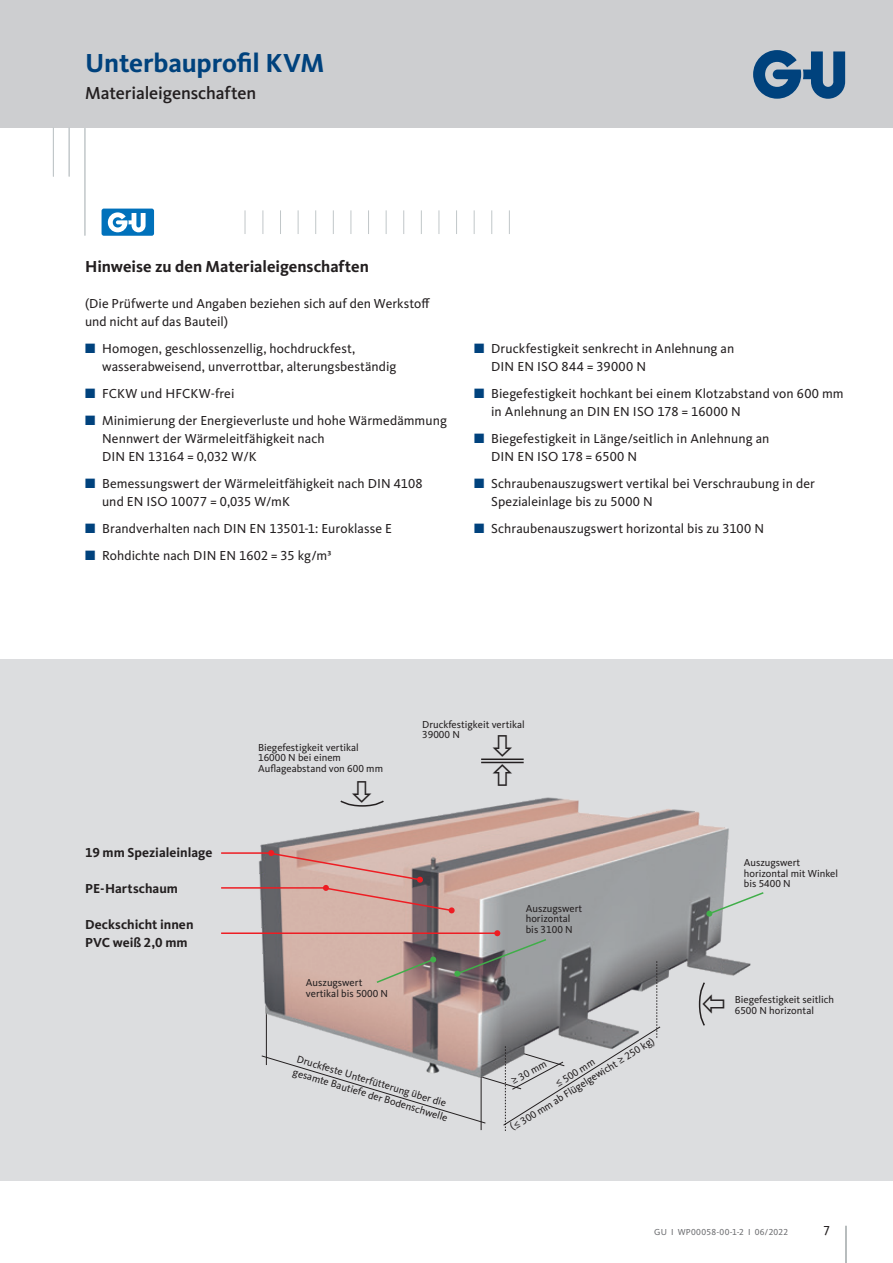
<style>
.page{position:relative;width:893px;height:1263px;background:#fff}
.page>*{position:absolute;margin:0;border:0;box-sizing:border-box;transform-origin:0 0}
._01_Überschrift{font:700 27px "Kievit Pro";letter-spacing:-.005em;color:#00427d}
._02_Unterthema{font:500 18px "Kievit Pro";letter-spacing:-.005em;color:#231f20}
._03_Zwischenüberschr{font:700 16.5px "Kievit Pro";color:#231f20}
._05_Fließtext{font:13.5px/18px "Kievit Pro";letter-spacing:.005em;color:#231f20}
._04_Zwischenüberschr{font:700 13.5px/18px "Kievit Pro";color:#231f20}
._11_Tabellenkörper{font:10.5px/10.5px "Kievit Pro";color:#231f20}
.t1{font:9px "Kievit Pro";letter-spacing:.025em;color:#6c6d70}
.s1{color:#00427d}
</style>
<div class="page">
<div style="left:0;top:0;width:893px;height:128px;background:#cdced0"></div>
<svg style="left:753px;top:50px;width:92px;height:49px"></svg>
<hr style="left:846px;top:1226px;width:1px;height:37px;background:#727c7e">
<hr style="left:85px;top:128px;width:1px;height:108px;background:#c1c7c9">
<hr style="left:69px;top:128px;width:1px;height:49px;background:#c1c7c9">
<hr style="left:53px;top:128px;width:1px;height:49px;background:#c1c7c9">
<svg style="left:245px;top:210px;width:1px;height:24px"></svg>
<svg style="left:263px;top:210px;width:1px;height:24px"></svg>
<svg style="left:280px;top:210px;width:1px;height:24px"></svg>
<svg style="left:298px;top:210px;width:1px;height:24px"></svg>
<svg style="left:315px;top:210px;width:1px;height:24px"></svg>
<svg style="left:333px;top:210px;width:1px;height:24px"></svg>
<svg style="left:351px;top:210px;width:1px;height:24px"></svg>
<svg style="left:368px;top:210px;width:1px;height:24px"></svg>
<svg style="left:386px;top:210px;width:1px;height:24px"></svg>
<svg style="left:403px;top:210px;width:1px;height:24px"></svg>
<svg style="left:421px;top:210px;width:1px;height:24px"></svg>
<svg style="left:439px;top:210px;width:1px;height:24px"></svg>
<svg style="left:456px;top:210px;width:1px;height:24px"></svg>
<svg style="left:474px;top:210px;width:1px;height:24px"></svg>
<svg style="left:491px;top:210px;width:1px;height:24px"></svg>
<svg style="left:509px;top:210px;width:1px;height:24px"></svg>
<div style="left:102px;top:209px;width:52px;height:27px;background:#0071bb;border-radius:2px"></div>
<svg style="left:108px;top:212px;width:38px;height:20px"></svg>
<div style="left:0;top:659px;width:893px;height:522px;background:#dcdddf"></div>
<img style="left:259px;top:797px;width:492px;height:184px">
<hr style="left:221px;top:932px;width:276px;height:2px;background:#ee1d23">
<hr style="left:221px;top:887px;width:105px;height:2px;background:#ee1d23">
<svg style="left:448px;top:907px;width:7px;height:7px"></svg>
<hr style="left:221px;top:852px;width:50px;height:2px;background:#ee1d23">
<svg style="left:268px;top:850px;width:185px;height:62px;background:#c09d96"></svg>
<div style="left:417px;top:876px;width:6px;height:7px;background:#ee1d23;border-radius:50%"></div>
<svg style="left:261px;top:930px;width:400px;height:201px"></svg>
<svg style="left:706px;top:891px;width:58px;height:26px"></svg>
<hr style="left:481px;top:758px;width:43px;height:2px;background:#231f20">
<hr style="left:481px;top:762px;width:43px;height:1px;background:#231f20">
<svg style="left:339px;top:797px;width:46px;height:10px"></svg>
<svg style="left:698px;top:982px;width:7px;height:44px"></svg>
<p class="_01_Überschrift" style="left:85px;top:46px;width:241px">Unterbauprofil KVM</p>
<p class="_02_Unterthema" style="left:85px;top:82px;width:173px">Materialeigenschaften</p>
<p class="_03_Zwischenüberschr" style="left:85px;top:256px;width:285px">Hinweise zu den Materialeigenschaften</p>
<p class="_05_Fließtext" style="left:85px;top:294px;width:347px">(Die Prüfwerte und Angaben beziehen sich auf den Werkstoff und nicht auf das Bauteil)</p>
<p class="_05_Fließtext" style="left:102px;top:339px;width:296px;text-indent:-17px"><span class="s1">■</span> Homogen, geschlossenzellig, hochdruckfest, wasserabweisend, unverrottbar, alterungsbeständig</p>
<p class="_05_Fließtext" style="left:85px;top:384px;width:151px"><span class="s1">■</span> FCKW und HFCKW-frei</p>
<p class="_05_Fließtext" style="left:102px;top:411px;width:346px;text-indent:-17px"><span class="s1">■</span> Minimierung der Energieverluste und hohe Wärmedämmung<br>Nennwert der Wärmeleitfähigkeit nach<br>DIN EN 13164 = 0,032 W/K</p>
<p class="_05_Fließtext" style="left:102px;top:474px;width:322px;text-indent:-17px"><span class="s1">■</span> Bemessungswert der Wärmeleitfähigkeit nach DIN 4108 und EN ISO 10077 = 0,035 W/mK</p>
<p class="_05_Fließtext" style="left:85px;top:519px;width:308px"><span class="s1">■</span> Brandverhalten nach DIN EN 13501-1: Euroklasse E</p>
<p class="_05_Fließtext" style="left:85px;top:546px;width:248px"><span class="s1">■</span> Rohdichte nach DIN EN 1602 = 35 kg/m³</p>
<p class="_05_Fließtext" style="left:491px;top:339px;width:245px;text-indent:-17px"><span class="s1">■</span> Druckfestigkeit senkrecht in Anlehnung an<br>DIN EN ISO 844 = 39000 N</p>
<p class="_05_Fließtext" style="left:491px;top:384px;width:354px;text-indent:-17px"><span class="s1">■</span> Biegefestigkeit hochkant bei einem Klotzabstand von 600 mm in Anlehnung an DIN EN ISO 178 = 16000 N</p>
<p class="_05_Fließtext" style="left:491px;top:429px;width:280px;text-indent:-17px"><span class="s1">■</span> Biegefestigkeit in Länge/seitlich in Anlehnung an<br>DIN EN ISO 178 = 6500 N</p>
<p class="_05_Fließtext" style="left:491px;top:474px;width:325px;text-indent:-17px"><span class="s1">■</span> Schraubenauszugswert vertikal bei Verschraubung in der<br>Spezialeinlage bis zu 5000 N</p>
<p class="_05_Fließtext" style="left:474px;top:519px;width:291px"><span class="s1">■</span> Schraubenauszugswert horizontal bis zu 3100 N</p>
<p class="_04_Zwischenüberschr" style="left:85px;top:843px;width:129px">19 mm Spezialeinlage</p>
<p class="_04_Zwischenüberschr" style="left:85px;top:879px;width:95px">PE-Hartschaum</p>
<p class="_04_Zwischenüberschr" style="left:85px;top:915px;width:110px">Deckschicht innen<br>PVC weiß 2,0 mm</p>
<p class="_11_Tabellenkörper" style="left:258px;top:742px;width:126px">Biegefestigkeit vertikal<br>16000 N bei einem<br>Auflageabstand von 600 mm</p>
<p class="_11_Tabellenkörper" style="left:422px;top:719px;width:104px">Druckfestigkeit vertikal<br>39000 N</p>
<p class="_11_Tabellenkörper" style="left:306px;top:977px;width:84px">Auszugswert vertikal bis 5000 N</p>
<p class="_11_Tabellenkörper" style="left:526px;top:903px;width:58px">Auszugswert horizontal bis 3100 N</p>
<p class="_11_Tabellenkörper" style="left:509px;top:1124px;width:169px;rotate:-32deg">(≤ 300 mm ab Flügelgewicht ≥ 250 kg)</p>
<p class="_11_Tabellenkörper" style="left:299px;top:1052px;width:163px;line-height:13.5px;rotate:17deg">Druckfeste Unterfütterung über die gesamte Bautiefe der Bodenschwelle</p>
<p class="_11_Tabellenkörper" style="left:509px;top:1077px;width:40px;rotate:-28deg">≥ 30 mm</p>
<p class="_11_Tabellenkörper" style="left:554px;top:1080px;width:46px;rotate:-32deg">≤ 500 mm</p>
<p class="_11_Tabellenkörper" style="left:744px;top:858px;width:96px">Auszugswert horizontal mit Winkel bis 5400 N</p>
<p class="_11_Tabellenkörper" style="left:735px;top:994px;width:101px">Biegefestigkeit seitlich<br>6500 N horizontal</p>
<p class="t1" style="left:654px;top:1226px;width:136px">GU І WP00058-00-1-2 І 06/2022</p>
<p class="_05_Fließtext" style="left:824px;top:1221px;width:8px">7</p>
</div>
